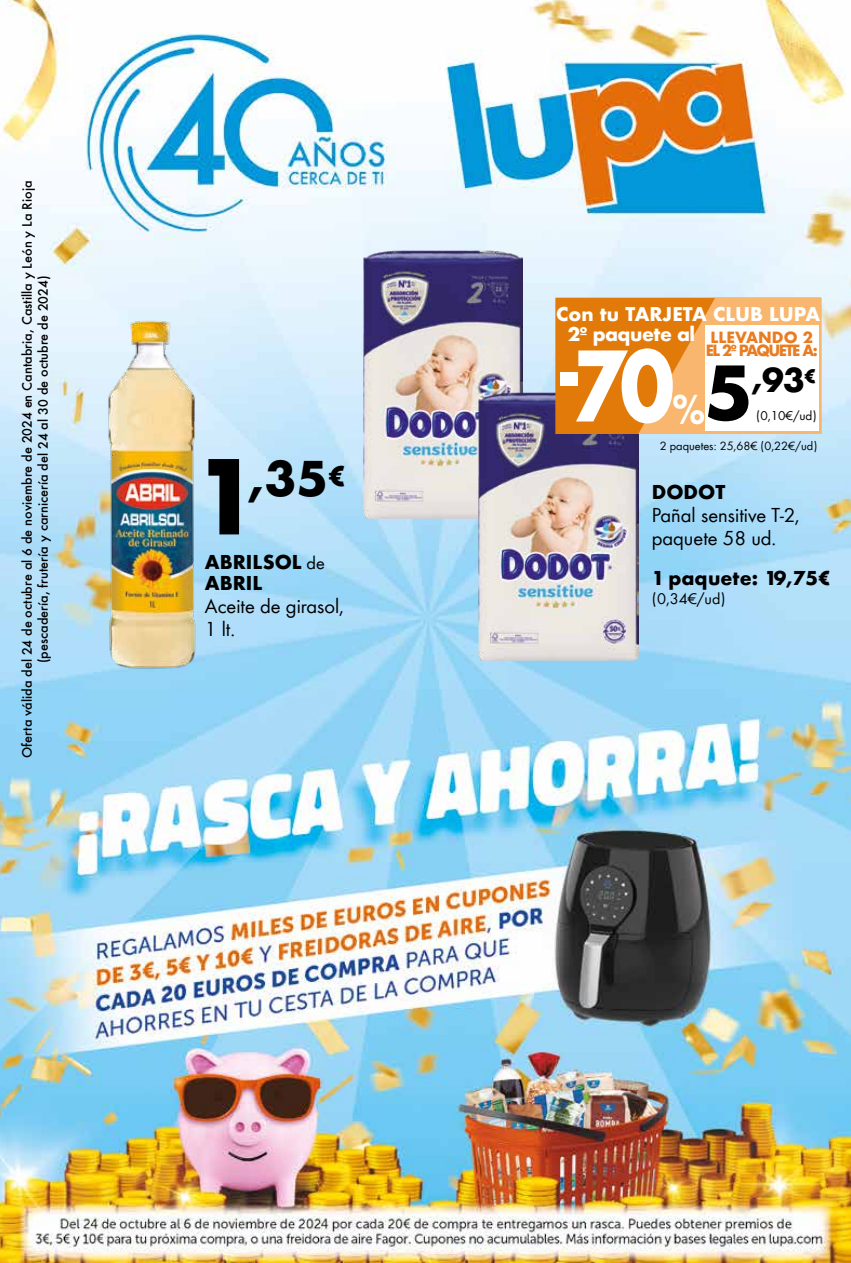
<style>
.page{position:relative;width:851px;height:1263px;background:#fff}
.page>*{position:absolute;margin:0;border:0;box-sizing:border-box;transform-origin:0 0}
.t1{font:700 94.2px "Futura";color:#fff;scale:.85 1}
.t2{font:700 46.65px "Futura";color:#000}
.t3{font:700 38.7px "Futura";color:#fff;scale:.85 1}
.t4{font:700 32.1px "Futura";color:#000}
.t5{font:20.85px/23.2px "Futura";color:#000}
.t6{font:700 18.6px/21px "Futura";color:#000}
.t7{font:700 18.45px/19.8px "Futura";letter-spacing:-.015em;color:#fff;text-align:center}
.t8{font:16.35px "Futura";color:#000}
.t9{font:700 15px "Futura";letter-spacing:-.1em;color:#e97c20}
.t10{font:13.35px "Futura";color:#000}
.t11{font:500 12.6px/16.2px "Futura";color:#000;text-align:center}
.t12{font:12.6px "Futura";color:#000}
.s1{font-size:100.05px}
.s2{font-weight:400}
.s3{font-size:72px;color:#000}
</style>
<div class="page">
<img style="left:0;top:0;width:850px;height:1263px">
<img style="left:363px;top:250px;width:159px;height:268px">
<img style="left:478px;top:393px;width:160px;height:268px">
<div style="left:555px;top:298px;width:266px;height:136px;background:#e27a09;border:1px solid #e27a09"></div>
<svg style="left:638px;top:298px;width:183px;height:136px"></svg>
<div style="left:705px;top:325px;width:113px;height:106px;background:#fff"></div>
<div style="left:560px;top:372px;width:17px;height:13px;background:#fff"></div>
<img style="left:102px;top:313px;width:97px;height:363px">
<p class="t11" style="left:19px;top:758px;width:579px;rotate:-90deg">Oferta válida del 24 de octubre al 6 de noviembre de 2024 en Cantabria, Castilla y León y La Rioja (pescadería, frutería y carnicería del 24 al 30 de octubre de 2024)</p>
<h2 class="t2" style="left:193px;top:445px;width:155px"><span class="s1">1</span>,35<sup>€</sup></h2>
<h3 class="t6" style="left:205px;top:551px;width:121px">ABRILSOL <span class="s2">de<br></span>ABRIL</h3>
<h3 class="t5" style="left:205px;top:594px;width:140px">Aceite de girasol,<br>1 lt.</h3>
<h3 class="t7" style="left:556px;top:304px;width:266px">Con tu TARJETA CLUB LUPA<br>2º paquete al <sub>LLEVANDO</sub> <sub>2</sub></h3>
<p class="t9" style="left:705px;top:339px;width:113px">EL 2º PAQUETE A:</p>
<h1 class="t1" style="left:572px;top:318px;width:122px">70</h1>
<h3 class="t3" style="left:672px;top:382px;width:97px">%<span class="s3">5</span></h3>
<h3 class="t4" style="left:752px;top:357px;width:66px">,93<sup>€</sup></h3>
<p class="t10" style="left:756px;top:407px;width:62px">(0,10€/ud)</p>
<p class="t12" style="left:659px;top:438px;width:159px">2 paquetes: 25,68€ (0,22€/ud)</p>
<h3 class="t6" style="left:651px;top:481px;width:75px">DODOT</h3>
<h3 class="t5" style="left:651px;top:503px;width:149px">Pañal sensitive T-2, paquete 58 ud.</h3>
<h3 class="t6" style="left:651px;top:567px;width:180px">1 paquete: 19,75€</h3>
<p class="t8" style="left:651px;top:589px;width:75px">(0,34€/ud)</p>
</div>
